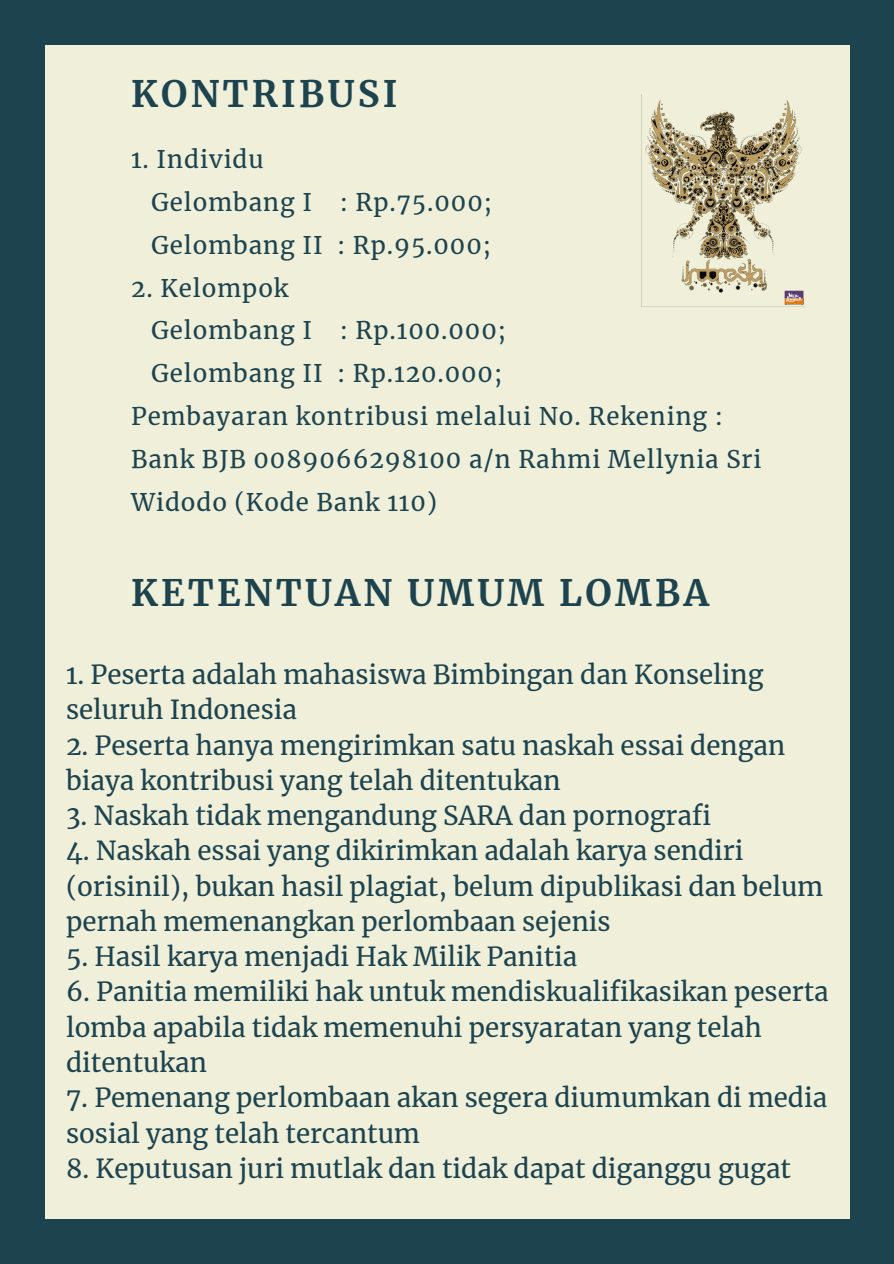
<style>
.page{position:relative;width:894px;height:1264px;background:#fff}
.page>*{position:absolute;margin:0;border:0;box-sizing:border-box;transform-origin:0 0}
.t1{font:700 36px "Merriweather";letter-spacing:.09em;color:#1d434e}
.t2{font:25.95px/35.2px "Merriweather";color:#1d434e}
.t3{font:24px/42.8px "Merriweather";letter-spacing:.04em;color:#1d434e}
</style>
<div class="page">
<div style="left:0;top:0;width:893px;height:1263px;background:#1d434e"></div>
<div style="left:45px;top:45px;width:804px;height:1173px;background:#efefda"></div>
<img style="left:641px;top:95px;width:164px;height:212px">
<h1 class="t1" style="left:131px;top:72px;width:268px">KONTRIBUSI</h1>
<p class="t3" style="left:151px;top:138px;width:342px;text-indent:-20px">1. Individu<br>Gelombang I : Rp.75.000;<br>Gelombang II : Rp.95.000;</p>
<p class="t3" style="left:131px;top:266px;width:159px">2. Kelompok</p>
<p class="t3" style="left:151px;top:309px;width:356px">Gelombang I : Rp.100.000;</p>
<p class="t3" style="left:151px;top:352px;width:352px">Gelombang II : Rp.120.000;</p>
<p class="t3" style="left:131px;top:395px;width:593px">Pembayaran kontribusi melalui No. Rekening :</p>
<p class="t3" style="left:131px;top:438px;width:631px">Bank BJB 0089066298100 a/n Rahmi Mellynia Sri</p>
<p class="t3" style="left:131px;top:480px;width:307px">Widodo (Kode Bank 110)</p>
<h1 class="t1" style="left:131px;top:570px;width:579px">KETENTUAN UMUM LOMBA</h1>
<p class="t2" style="left:66px;top:657px;width:698px">1. Peserta adalah mahasiswa Bimbingan dan Konseling seluruh Indonesia</p>
<p class="t2" style="left:66px;top:727px;width:720px">2. Peserta hanya mengirimkan satu naskah essai dengan biaya kontribusi yang telah ditentukan</p>
<p class="t2" style="left:66px;top:798px;width:646px">3. Naskah tidak mengandung SARA dan pornografi</p>
<p class="t2" style="left:66px;top:833px;width:758px">4. Naskah essai yang dikirimkan adalah karya sendiri (orisinil), bukan hasil plagiat, belum dipublikasi dan belum pernah memenangkan perlombaan sejenis</p>
<p class="t2" style="left:66px;top:939px;width:512px">5. Hasil karya menjadi Hak Milik Panitia</p>
<p class="t2" style="left:66px;top:974px;width:764px">6. Panitia memiliki hak untuk mendiskualifikasikan peserta lomba apabila tidak memenuhi persyaratan yang telah ditentukan</p>
<p class="t2" style="left:66px;top:1080px;width:762px">7. Pemenang perlombaan akan segera diumumkan di media sosial yang telah tercantum</p>
<p class="t2" style="left:66px;top:1150px;width:726px">8. Keputusan juri mutlak dan tidak dapat diganggu gugat</p>
</div>
